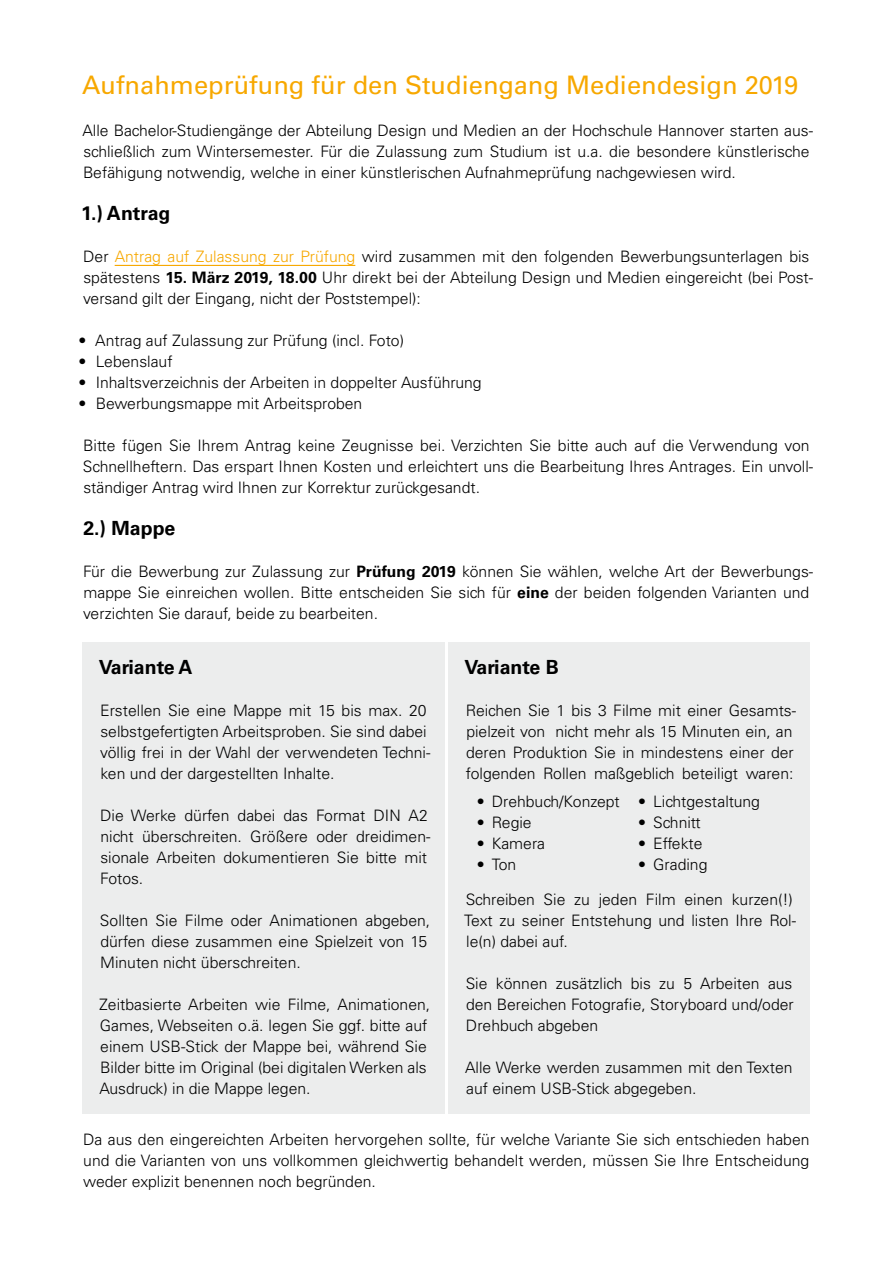
<style>
.page{position:relative;width:893px;height:1263px;background:#fff}
.page>*{position:absolute;margin:0;border:0;box-sizing:border-box;transform-origin:0 0}
.t1{font:25.5px "Univers";color:#f7a800}
.t2{font:700 19.5px "Univers";color:#000}
.t3{font:300 15.75px/21px "Univers";color:#000}
.s1{color:#f7a800}
.s2{font-weight:700}
</style>
<div class="page">
<hr style="left:115px;top:265px;width:240px;height:1px;background:#f7a800">
<div style="left:83px;top:642px;width:727px;height:471px;background:#eceded"></div>
<hr style="left:445px;top:638px;width:3px;height:481px;background:#fff">
<h1 class="t1" style="left:82px;top:70px;width:718px">Aufnahmeprüfung für den Studiengang Mediendesign 2019</h1>
<p class="t3" style="left:82px;top:120px;width:732px">Alle Bachelor-Studiengänge der Abteilung Design und Medien an der Hochschule Hannover starten aus&shy;schließlich zum Wintersemester. Für die Zulassung zum Studium ist u.a. die besondere künstlerische<br>Befähigung notwendig, welche in einer künstlerischen Aufnahmeprüfung nachgewiesen wird.</p>
<p class="t2" style="left:81px;top:202px;width:91px">1.) Antrag</p>
<p class="t3" style="left:83px;top:246px;width:732px">Der <span class="s1">Antrag auf Zulassung zur Prüfung</span> wird zusammen mit den folgenden Bewerbungsunterlagen bis spätestens <span class="s2">15. März 2019, 18.00</span> Uhr direkt bei der Abteilung Design und Medien eingereicht (bei Post&shy;versand gilt der Eingang, nicht der Poststempel):</p>
<p class="t3" style="left:79px;top:330px;width:327px">• Antrag auf Zulassung zur Prüfung (incl. Foto)</p>
<p class="t3" style="left:79px;top:351px;width:95px">• Lebenslauf</p>
<p class="t3" style="left:79px;top:372px;width:405px">• Inhaltsverzeichnis der Arbeiten in doppelter Ausführung</p>
<p class="t3" style="left:79px;top:393px;width:285px">• Bewerbungsmappe mit Arbeitsproben</p>
<p class="t3" style="left:83px;top:435px;width:732px">Bitte fügen Sie Ihrem Antrag keine Zeugnisse bei. Verzichten Sie bitte auch auf die Verwendung von<br>Schnellheftern. Das erspart Ihnen Kosten und erleichtert uns die Bearbeitung Ihres Antrages. Ein unvoll&shy;ständiger Antrag wird Ihnen zur Korrektur zurückgesandt.</p>
<p class="t2" style="left:83px;top:517px;width:94px">2.) Mappe</p>
<p class="t3" style="left:83px;top:561px;width:732px">Für die Bewerbung zur Zulassung zur <span class="s2">Prüfung 2019</span> können Sie wählen, welche Art der Bewerbungs&shy;mappe Sie einreichen wollen. Bitte entscheiden Sie sich für <span class="s2">eine</span> der beiden folgenden Varianten und verzichten Sie darauf, beide zu bearbeiten.</p>
<p class="t2" style="left:99px;top:655px;width:96px">Variante A</p>
<p class="t3" style="left:100px;top:699px;width:332px">Erstellen Sie eine Mappe mit 15 bis max. 20 selbstgefertigten Arbeitsproben. Sie sind dabei völlig frei in der Wahl der verwendeten Techni&shy;ken und der dargestellten Inhalte.</p>
<p class="t3" style="left:100px;top:804px;width:332px">Die Werke dürfen dabei das Format DIN A2 nicht überschreiten. Größere oder dreidimen&shy;sionale Arbeiten dokumentieren Sie bitte mit Fotos.</p>
<p class="t3" style="left:100px;top:909px;width:332px">Sollten Sie Filme oder Animationen abgeben, dürfen diese zusammen eine Spielzeit von 15<br>Minuten nicht überschreiten.</p>
<p class="t3" style="left:99px;top:993px;width:333px">Zeitbasierte Arbeiten wie Filme, Animationen, Games, Webseiten o.ä. legen Sie ggf. bitte auf einem USB-Stick der Mappe bei, während Sie Bilder bitte im Original (bei digitalen Werken als Ausdruck) in die Mappe legen.</p>
<p class="t2" style="left:464px;top:655px;width:96px">Variante B</p>
<p class="t3" style="left:466px;top:699px;width:332px">Reichen Sie 1 bis 3 Filme mit einer Gesamts&shy;pielzeit von nicht mehr als 15 Minuten ein, an deren Produktion Sie in mindestens einer der folgenden Rollen maßgeblich beteiligt waren:</p>
<p class="t3" style="left:477px;top:791px;width:145px">• Drehbuch/Konzept</p>
<p class="t3" style="left:477px;top:812px;width:56px">• Regie</p>
<p class="t3" style="left:477px;top:833px;width:70px">• Kamera</p>
<p class="t3" style="left:477px;top:854px;width:41px">• Ton</p>
<p class="t3" style="left:638px;top:791px;width:123px">• Lichtgestaltung</p>
<p class="t3" style="left:638px;top:812px;width:64px">• Schnitt</p>
<p class="t3" style="left:638px;top:833px;width:66px">• Effekte</p>
<p class="t3" style="left:638px;top:854px;width:71px">• Grading</p>
<p class="t3" style="left:464px;top:888px;width:333px">Schreiben Sie zu jeden Film einen kurzen(!)<br>Text zu seiner Entstehung und listen Ihre Rol&shy;le(n) dabei auf.</p>
<p class="t3" style="left:466px;top:972px;width:330px;text-align:justify">Sie können zusätzlich bis zu 5 Arbeiten aus den Bereichen Fotografie, Storyboard und/oder Drehbuch abgeben</p>
<p class="t3" style="left:465px;top:1056px;width:329px">Alle Werke werden zusammen mit den Texten auf einem USB-Stick abgegeben.</p>
<p class="t3" style="left:83px;top:1128px;width:728px;text-align:justify">Da aus den eingereichten Arbeiten hervorgehen sollte, für welche Variante Sie sich entschieden haben und die Varianten von uns vollkommen gleichwertig behandelt werden, müssen Sie Ihre Entscheidung weder explizit benennen noch begründen.</p>
</div>
